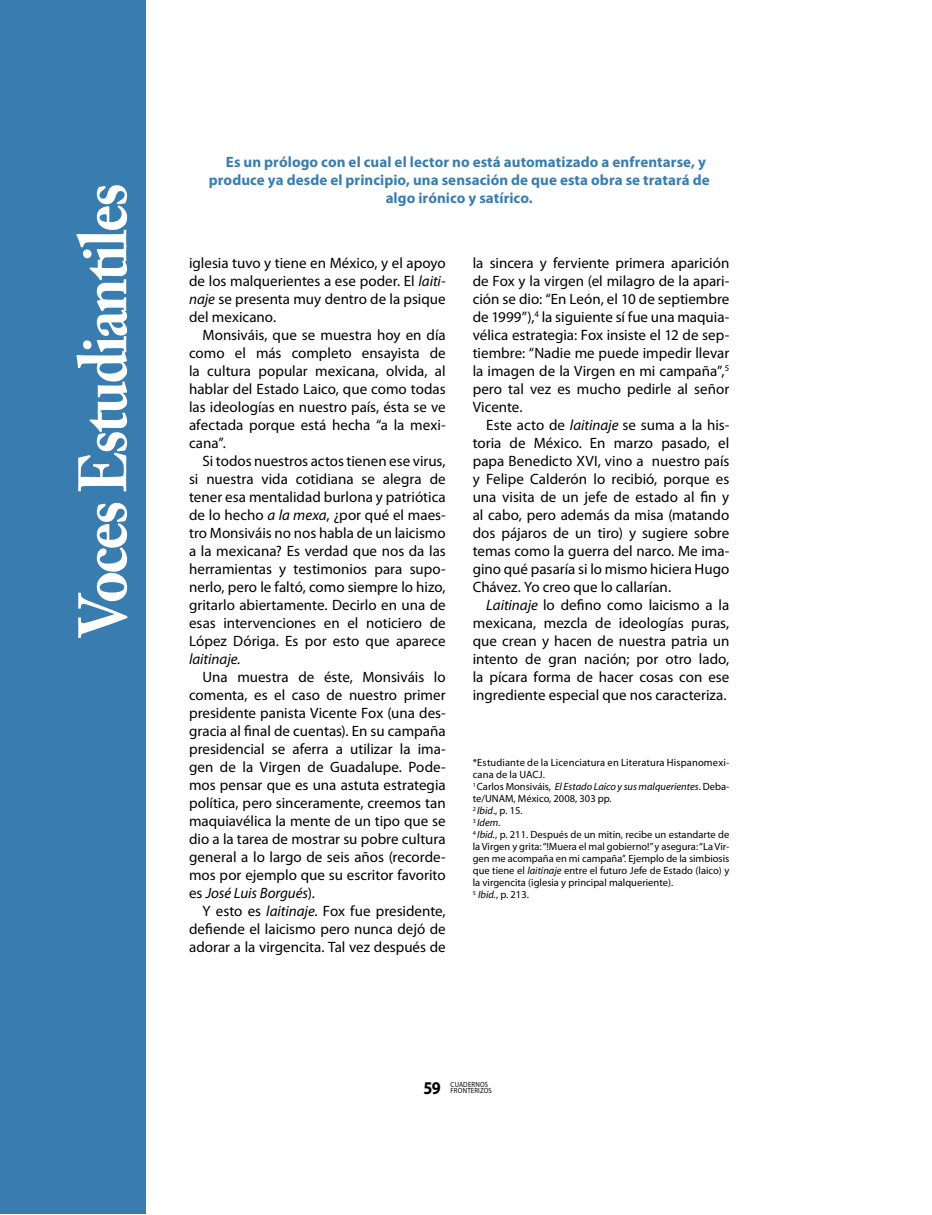
<style>
.page{position:relative;width:932px;height:1215px;background:#fff}
.page>*{position:absolute;margin:0;border:0;box-sizing:border-box;transform-origin:0 0}
.t1{font:700 67.5px "Adobe Caslon Pro";letter-spacing:-.04em;color:#fff;scale:.9 1}
.t2{font:700 18px "Myriad Pro";color:#000;scale:.9 1}
.t3{font:15px/18px "Myriad Pro";color:#000;text-align:justify}
.t4{font:700 15px "Myriad Pro";letter-spacing:.005em;color:#397db0}
.t5{font:italic 15px "Myriad Pro";letter-spacing:-.005em;color:#000}
.t6{font:10.5px/12px "Myriad Pro";color:#000}
.t7{font:7.5px/6px "Myriad Pro";letter-spacing:.02em;color:#000;scale:.9 1}
.s1{font-style:italic}
</style>
<div class="page">
<div style="left:0;top:0;width:146px;height:1214px;background:#397db0"></div>
<h1 class="t1" style="left:63px;top:637px;width:506px;rotate:-90deg">Voces Estudiantiles</h1>
<p class="t4" style="left:226px;top:152px;width:481px">Es un prólogo con el cual el lector no está automatizado a enfrentarse, y</p>
<p class="t4" style="left:209px;top:170px;width:502px">produce ya desde el principio, una sensación de que esta obra se tratará de</p>
<p class="t4" style="left:385px;top:188px;width:149px">algo irónico y satírico.</p>
<p class="t3" style="left:189px;top:254px;width:258px">iglesia tuvo y tiene en México, y el apoyo de los malquerientes a ese poder. El <span class="s1">laiti&shy;naje</span> se presenta muy dentro de la psique del mexicano.</p>
<p class="t3" style="left:189px;top:326px;width:258px;text-indent:14px">Monsiváis, que se muestra hoy en día como el más completo ensayista de la cultura popular mexicana, olvida, al hablar del Estado Laico, que como todas las ideologías en nuestro país, ésta se ve afectada porque está hecha “a la mexi&shy;cana”.</p>
<p class="t3" style="left:189px;top:452px;width:258px;text-indent:14px">Si todos nuestros actos tienen ese virus, si nuestra vida cotidiana se alegra de tener esa mentalidad burlona y patriótica de lo hecho <span class="s1">a la mexa</span>, ¿por qué el maes&shy;tro Monsiváis no nos habla de un laicismo a la mexicana? Es verdad que nos da las herramientas y testimonios para supo&shy;nerlo, pero le faltó, como siempre lo hizo, gritarlo abiertamente. Decirlo en una de esas intervenciones en el noticiero de López Dóriga. Es por esto que aparece</p>
<p class="t5" style="left:189px;top:650px;width:53px">laitinaje.</p>
<p class="t3" style="left:189px;top:668px;width:258px;text-indent:14px">Una muestra de éste, Monsiváis lo comenta, es el caso de nuestro primer presidente panista Vicente Fox (una des&shy;gracia al final de cuentas). En su campaña presidencial se aferra a utilizar la ima&shy;gen de la Virgen de Guadalupe. Pode&shy;mos pensar que es una astuta estrategia política, pero sinceramente, creemos tan maquiavélica la mente de un tipo que se dio a la tarea de mostrar su pobre cultura general a lo largo de seis años (recorde&shy;mos por ejemplo que su escritor favorito es <span class="s1">José Luis Borgués</span>).</p>
<p class="t3" style="left:189px;top:902px;width:258px;text-indent:14px">Y esto es <span class="s1">laitinaje</span>. Fox fue presidente, defiende el laicismo pero nunca dejó de adorar a la virgencita. Tal vez después de</p>
<p class="t3" style="left:472px;top:254px;width:258px">la sincera y ferviente primera aparición de Fox y la virgen (el milagro de la apari&shy;ción se dio: “En León, el 10 de septiembre de 1999”),<sup>4</sup> la siguiente sí fue una maquia&shy;vélica estrategia: Fox insiste el 12 de sep&shy;tiembre: “Nadie me puede impedir llevar la imagen de la Virgen en mi campaña”,<sup>5 </sup>pero tal vez es mucho pedirle al señor Vicente.</p>
<p class="t3" style="left:472px;top:416px;width:258px;text-indent:14px">Este acto de <span class="s1">laitinaje</span> se suma a la his&shy;toria de México. En marzo pasado, el papa Benedicto XVI, vino a nuestro país y Felipe Calderón lo recibió, porque es una visita de un jefe de estado al fin y al cabo, pero además da misa (matando dos pájaros de un tiro) y sugiere sobre temas como la guerra del narco. Me ima&shy;gino qué pasaría si lo mismo hiciera Hugo Chávez. Yo creo que lo callarían.</p>
<p class="t3" style="left:472px;top:596px;width:258px;text-indent:14px"><span class="s1">Laitinaje</span> lo defino como laicismo a la mexicana, mezcla de ideologías puras, que crean y hacen de nuestra patria un intento de gran nación; por otro lado, la pícara forma de hacer cosas con ese ingrediente especial que nos caracteriza.</p>
<p class="t6" style="left:472px;top:757px;width:258px">*Estudiante de la Licenciatura en Literatura Hispanomexi&shy;cana de la UACJ.<br><sup>1</sup> Carlos Monsiváis, <span class="s1">El Estado Laico y sus malquerientes</span>. Deba&shy;te/UNAM, México, 2008, 303 pp.<br><sup>2</sup> <span class="s1">Ibid</span>., p. 15.<br><sup>3</sup> <span class="s1">Idem.<br></span><sup>4</sup> <span class="s1">Ibid.</span>, p. 211. Después de un mitin, recibe un estandarte de la Virgen y grita: “!Muera el mal gobierno!” y asegura: “La Vir&shy;gen me acompaña en mi campaña”. Ejemplo de la simbiosis que tiene el <span class="s1">laitinaje</span> entre el futuro Jefe de Estado (laico) y la virgencita (iglesia y principal malqueriente).<br><sup>5</sup> <span class="s1">Ibid.</span>, p. 213.</p>
<p class="t2" style="left:423px;top:1076px;width:21px">59</p>
<p class="t7" style="left:450px;top:1081px;width:43px">CUADERNOS<br>Fron</p>
<p class="t7" style="left:467px;top:1087px;width:28px">ter IZOs</p>
</div>
